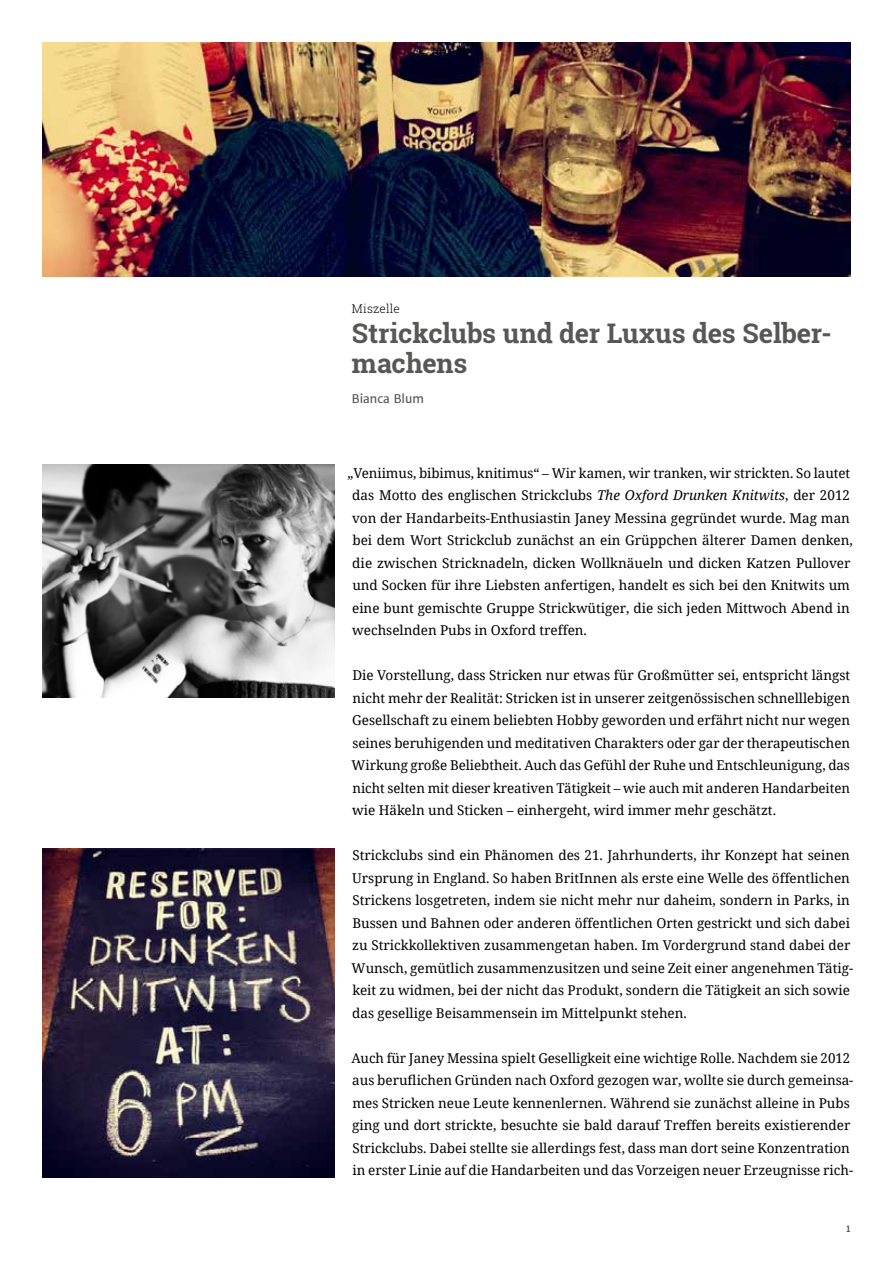
<style>
.page{position:relative;width:893px;height:1263px;background:#fff}
.page>*{position:absolute;margin:0;border:0;box-sizing:border-box;transform-origin:0 0}
.t1{font:700 27px/30px "Roboto Slab";letter-spacing:-.01em;color:#575756}
.t2{font:13.5px/22.5px "Noto Serif";color:#000}
.t3{font:12px "Merriweather Sans";color:#575756}
.t4{font:300 12px "Roboto Slab";letter-spacing:.01em;color:#000}
.t5{font:700 9px "Roboto Slab";color:#575756}
.s1{font-style:italic}
</style>
<div class="page">
<img style="left:43px;top:43px;width:807px;height:233px">
<img style="left:43px;top:465px;width:292px;height:232px">
<img style="left:43px;top:849px;width:292px;height:329px">
<p class="t4" style="left:352px;top:300px;width:50px">Miszelle</p>
<h1 class="t1" style="left:352px;top:317px;width:482px">Strickclubs und der Luxus des Selber&shy;machens</h1>
<p class="t3" style="left:352px;top:391px;width:74px">Bianca Blum</p>
<p class="t2" style="left:352px;top:461px;width:502px;text-indent:-5px">„Veniimus, bibimus, knitimus“ – Wir kamen, wir tranken, wir strickten. So lautet das Motto des englischen Strickclubs <span class="s1">The Oxford Drunken Knitwits</span>, der 2012 von der Handarbeits-Enthusiastin Janey Messina gegründet wurde. Mag man bei dem Wort Strickclub zunächst an ein Grüppchen älterer Damen denken, die zwischen Stricknadeln, dicken Wollknäueln und dicken Katzen Pullover und Socken für ihre Liebsten anfertigen, handelt es sich bei den Knitwits um eine bunt gemischte Gruppe Strickwütiger, die sich jeden Mittwoch Abend in wechselnden Pubs in Oxford treffen.</p>
<p class="t2" style="left:352px;top:663px;width:500px;text-align:justify">Die Vorstellung, dass Stricken nur etwas für Großmütter sei, entspricht längst nicht mehr der Realität: Stricken ist in unserer zeitgenössischen schnelllebigen Gesellschaft zu einem beliebten Hobby geworden und erfährt nicht nur wegen seines beruhigenden und meditativen Charakters oder gar der therapeutischen Wirkung große Beliebtheit. Auch das Gefühl der Ruhe und Entschleunigung, das nicht selten mit dieser kreativen Tätigkeit – wie auch mit anderen Handarbeiten wie Häkeln und Sticken – einhergeht, wird immer mehr geschätzt.</p>
<p class="t2" style="left:352px;top:843px;width:503px">Strickclubs sind ein Phänomen des 21. Jahrhunderts, ihr Konzept hat seinen Ursprung in England. So haben BritInnen als erste eine Welle des öffentlichen Strickens losgetreten, indem sie nicht mehr nur daheim, sondern in Parks, in Bussen und Bahnen oder anderen öffentlichen Orten gestrickt und sich dabei zu Strickkollektiven zusammengetan haben. Im Vordergrund stand dabei der Wunsch, gemütlich zusammenzusitzen und seine Zeit einer angenehmen Tätig&shy;keit zu widmen, bei der nicht das Produkt, sondern die Tätigkeit an sich sowie das gesellige Beisammensein im Mittelpunkt stehen.</p>
<p class="t2" style="left:351px;top:1046px;width:503px">Auch für Janey Messina spielt Geselligkeit eine wichtige Rolle. Nachdem sie 2012 aus beruflichen Gründen nach Oxford gezogen war, wollte sie durch gemeinsa&shy;mes Stricken neue Leute kennenlernen. Während sie zunächst alleine in Pubs ging und dort strickte, besuchte sie bald darauf Treffen bereits existierender Strickclubs. Dabei stellte sie allerdings fest, dass man dort seine Konzentration in erster Linie auf die Handarbeiten und das Vorzeigen neuer Erzeugnisse rich-</p>
<p class="t5" style="left:846px;top:1222px;width:5px">1</p>
</div>
